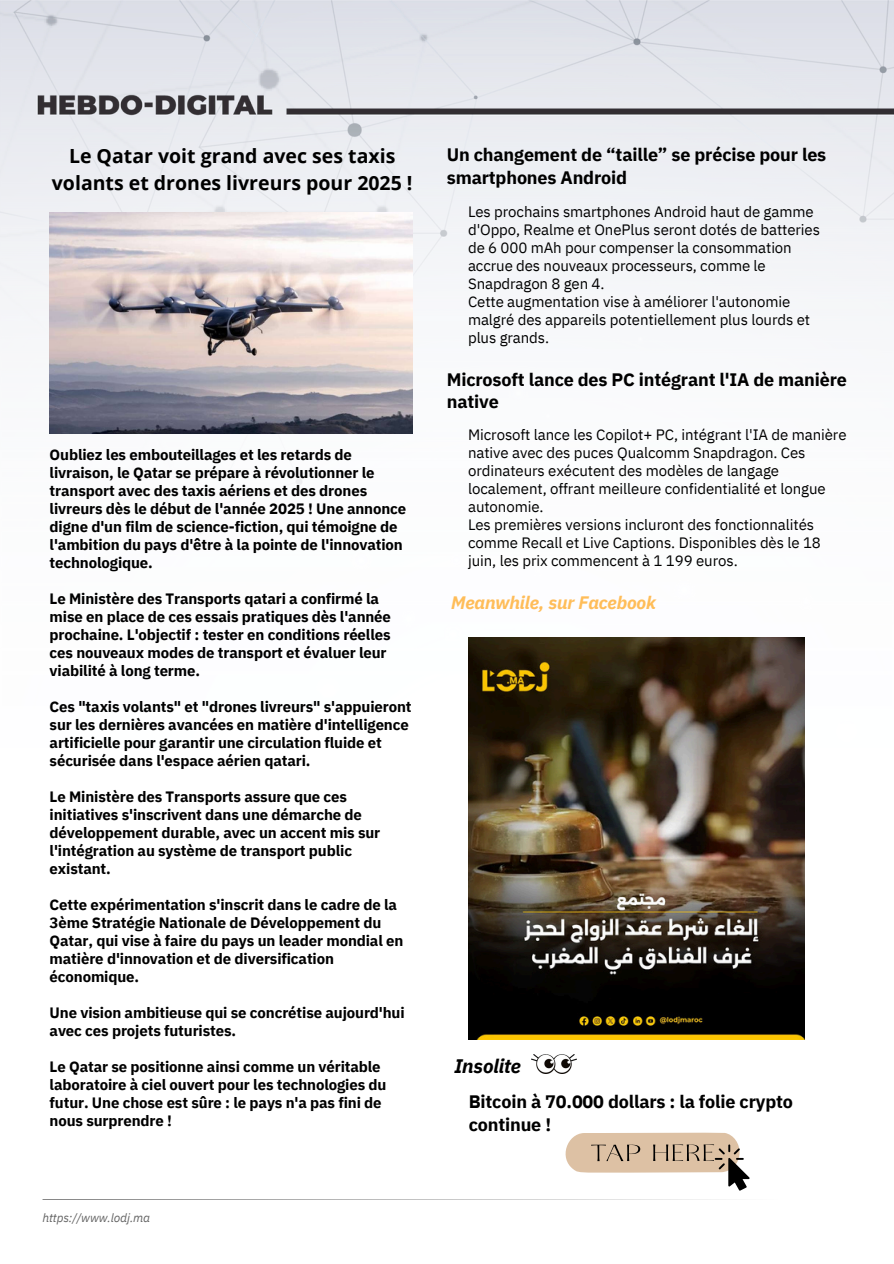
<style>
.page{position:relative;width:894px;height:1264px;background:#fff}
.page>*{position:absolute;margin:0;border:0;box-sizing:border-box;transform-origin:0 0}
.t1{font:700 19.5px/27px "Open Sans";color:#000;text-align:center}
.t2{font:italic 700 19.5px "IBM Plex Sans";letter-spacing:-.01em;color:#000}
.t3{font:700 18px/22.5px "IBM Plex Sans";letter-spacing:-.01em;color:#000}
.t4{font:italic 700 18px "IBM Plex Sans";letter-spacing:-.01em;color:#ffbd59}
.t5{font:700 15px/18px "IBM Plex Sans";letter-spacing:-.01em;color:#000}
.t6{font:15px/18px "IBM Plex Sans";letter-spacing:-.005em;color:#000}
.t7{font:italic 12px "IBM Plex Sans";letter-spacing:-.01em;color:#646464}
</style>
<div class="page">
<img style="left:0;top:0;width:893px;height:1200px">
<svg style="left:43px;top:1199px;width:807px;height:1px"></svg>
<img style="left:468px;top:637px;width:336px;height:402px">
<img style="left:531px;top:1054px;width:45px;height:19px">
<svg style="left:558px;top:1132px;width:191px;height:58px"></svg>
<img style="left:50px;top:212px;width:362px;height:222px">
<h1 class="t1" style="left:52px;top:142px;width:362px">Le Qatar voit grand avec ses taxis volants et drones livreurs pour 2025 !</h1>
<h3 class="t5" style="left:50px;top:445px;width:358px">Oubliez les embouteillages et les retards de livraison, le Qatar se prépare à révolutionner le transport avec des taxis aériens et des drones livreurs dès le début de l'année 2025 ! Une annonce digne d'un film de science-fiction, qui témoigne de l'ambition du pays d'être à la pointe de l'innovation technologique.</h3>
<h1 class="t5" style="left:50px;top:589px;width:343px">Le Ministère des Transports qatari a confirmé la mise en place de ces essais pratiques dès l'année prochaine. L'objectif : tester en conditions réelles ces nouveaux modes de transport et évaluer leur viabilité à long terme.</h1>
<p class="t5" style="left:50px;top:697px;width:363px">Ces "taxis volants" et "drones livreurs" s'appuieront sur les dernières avancées en matière d'intelligence artificielle pour garantir une circulation fluide et sécurisée dans l'espace aérien qatari.</p>
<h1 class="t5" style="left:50px;top:787px;width:332px">Le Ministère des Transports assure que ces initiatives s'inscrivent dans une démarche de développement durable, avec un accent mis sur l'intégration au système de transport public existant.</h1>
<p class="t5" style="left:50px;top:895px;width:355px">Cette expérimentation s'inscrit dans le cadre de la 3ème Stratégie Nationale de Développement du Qatar, qui vise à faire du pays un leader mondial en matière d'innovation et de diversification économique.</p>
<h1 class="t5" style="left:50px;top:1003px;width:356px">Une vision ambitieuse qui se concrétise aujourd'hui avec ces projets futuristes.</h1>
<p class="t5" style="left:50px;top:1057px;width:338px">Le Qatar se positionne ainsi comme un véritable laboratoire à ciel ouvert pour les technologies du futur. Une chose est sûre : le pays n'a pas fini de nous surprendre !</p>
<h2 class="t7" style="left:43px;top:1209px;width:109px">https://www.lodj.ma</h2>
<h2 class="t3" style="left:446px;top:143px;width:381px">Un changement de “taille” se précise pour les smartphones Android</h2>
<h2 class="t6" style="left:468px;top:202px;width:353px">Les prochains smartphones Android haut de gamme d'Oppo, Realme et OnePlus seront dotés de batteries de 6 000 mAh pour compenser la consommation accrue des nouveaux processeurs, comme le Snapdragon 8 gen 4.<br>Cette augmentation vise à améliorer l'autonomie malgré des appareils potentiellement plus lourds et plus grands.</h2>
<h2 class="t3" style="left:446px;top:368px;width:401px;line-height:21.9px">Microsoft lance des PC intégrant l'IA de manière native</h2>
<h2 class="t6" style="left:468px;top:425px;width:380px">Microsoft lance les Copilot+ PC, intégrant l'IA de manière native avec des puces Qualcomm Snapdragon. Ces ordinateurs exécutent des modèles de langage localement, offrant meilleure confidentialité et longue autonomie.<br>Les premières versions incluront des fonctionnalités comme Recall et Live Captions. Disponibles dès le 18 juin, les prix commencent à 1 199 euros.</h2>
<h1 class="t4" style="left:451px;top:590px;width:206px">Meanwhile, sur Facebook</h1>
<h3 class="t2" style="left:454px;top:1052px;width:68px">Insolite</h3>
<h2 class="t3" style="left:468px;top:1089px;width:326px">Bitcoin à 70.000 dollars : la folie crypto continue !</h2>
</div>
